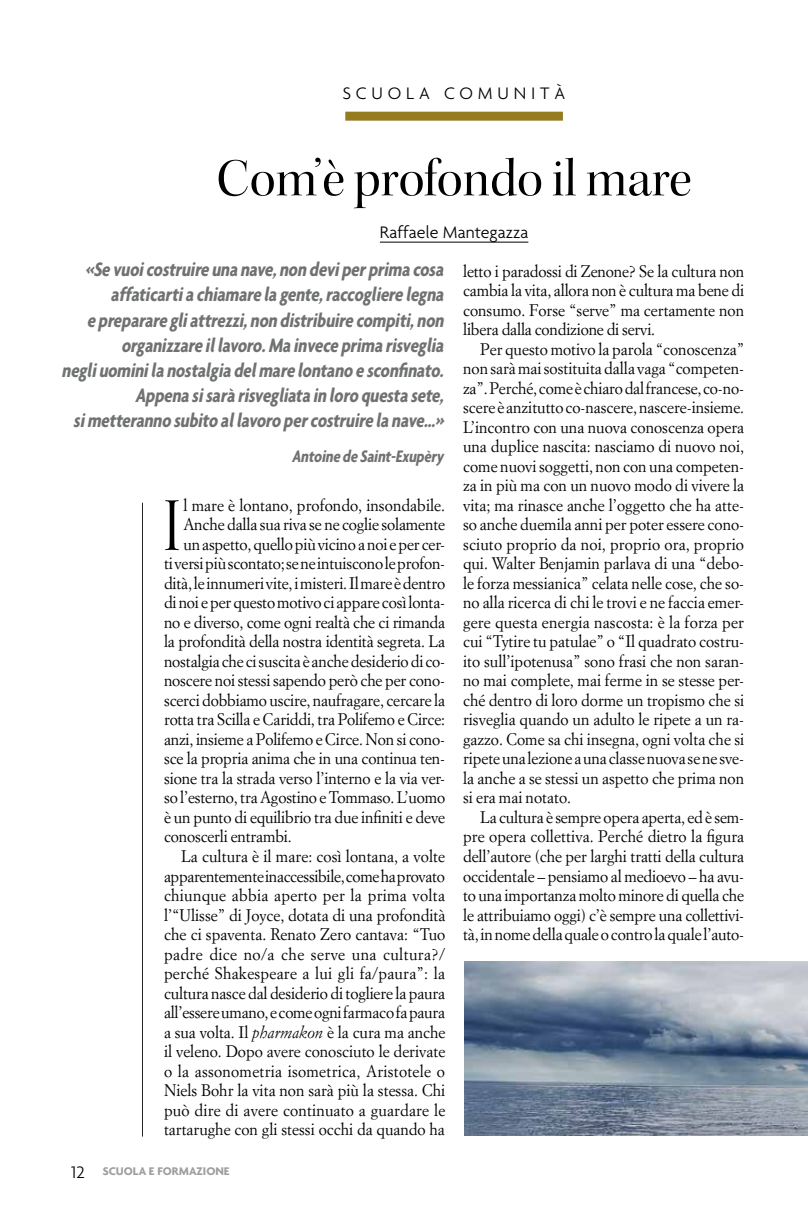
<style>
.page{position:relative;width:808px;height:1221px;background:#fff}
.page>*{position:absolute;margin:0;border:0;box-sizing:border-box;transform-origin:0 0}
.t1{font:77.1px "Kepler Std Disp";color:#000;scale:.7 1}
.t2{font:54px "Kepler Std Disp";color:#000}
.t3{font:italic 700 condensed 21px/25.2px "Agenda";color:#707172;text-align:right;scale:.96 1}
.t4{font:italic 700 condensed 18px "Agenda";color:#707172;scale:.96 1}
.t5{font:300 18px "Agenda";color:#000}
.t6{font:300 18px "Agenda";letter-spacing:.27em;color:#000}
.t7{font:16.5px/19.5px "Simoncini Garamond";letter-spacing:-.01em;color:#000;text-align:justify;scale:.95 1}
.t8{font:16.5px "Simoncini Garamond";letter-spacing:.015em;color:#000;scale:.95 1}
.t9{font:16.5px "Simoncini Garamond";letter-spacing:.01em;color:#000;scale:.95 1}
.t10{font:16.5px "Simoncini Garamond";letter-spacing:.025em;color:#000;scale:.95 1}
.t11{font:700 12px "Agenda";color:#9c9e9f}
.s1{font-style:italic}
.s2{font-weight:300;font-size:18px;color:#000}
</style>
<div class="page">
<hr style="left:380px;top:242px;width:148px;height:1px;background:#000">
<div style="left:345px;top:112px;width:218px;height:9px;background:#967c21"></div>
<hr style="left:142px;top:502px;width:1px;height:634px;background:#000">
<img style="left:465px;top:961px;width:343px;height:174px">
<p class="t6" style="left:343px;top:83px;width:224px">SCUOLA COMUNITÀ</p>
<h2 class="t2" style="left:216px;top:148px;width:477px">Com’è profondo il mare</h2>
<p class="t5" style="left:380px;top:221px;width:150px">Raffaele Mantegazza</p>
<p class="t3" style="left:62px;top:256px;width:404px">«Se vuoicostruire unanave,non deviperprimacosa affaticartiachiamare lagente,raccogliere legna<br>e preparare gliattrezzi,non distribuire compiti,non organizzare illavoro.Mainvece primarisveglia negliuominilanostalgiadelmare lontano e sconfinato.<br>Appenasisaràrisvegliatain loro questasete, simetteranno subito allavoro percostruire lanave...»</p>
<p class="t4" style="left:292px;top:445px;width:163px">Antoine de Saint-Exupèry</p>
<h1 class="t1" style="left:164px;top:482px;width:23px">I</h1>
<p class="t7" style="left:183px;top:495px;width:277px">l mare è lontano, profondo, insondabile.</p>
<p class="t7" style="left:183px;top:514px;width:277px">Anche dalla sua riva se ne coglie solamente</p>
<p class="t7" style="left:183px;top:534px;width:277px">un aspetto, quello più vicino a noi e per cer-</p>
<p class="t7" style="left:164px;top:553px;width:297px">ti versi più scontato; se ne intuiscono le profon-</p>
<p class="t7" style="left:164px;top:573px;width:297px">dità, le innumeri vite, i misteri. Il mare è dentro</p>
<p class="t7" style="left:164px;top:592px;width:297px">di noi e per questo motivo ci appare così lonta-</p>
<p class="t7" style="left:164px;top:612px;width:297px">no e diverso, come ogni realtà che ci rimanda</p>
<p class="t7" style="left:164px;top:631px;width:297px">la profondità della nostra identità segreta. La</p>
<p class="t7" style="left:164px;top:651px;width:297px">nostalgia che ci suscita è anche desiderio di co-</p>
<p class="t7" style="left:164px;top:670px;width:297px">noscere noi stessi sapendo però che per cono-</p>
<p class="t7" style="left:164px;top:690px;width:297px">scerci dobbiamo uscire, naufragare, cercare la</p>
<p class="t7" style="left:164px;top:709px;width:297px">rotta tra Scilla e Cariddi, tra Polifemo e Circe:</p>
<p class="t7" style="left:164px;top:729px;width:297px">anzi, insieme a Polifemo e Circe. Non si cono-</p>
<p class="t7" style="left:164px;top:748px;width:297px">sce la propria anima che in una continua ten-</p>
<p class="t7" style="left:164px;top:768px;width:297px">sione tra la strada verso l’interno e la via ver-</p>
<p class="t7" style="left:164px;top:787px;width:297px">so l’esterno, tra Agostino e Tommaso. L’uomo</p>
<p class="t7" style="left:164px;top:807px;width:297px">è un punto di equilibrio tra due infiniti e deve</p>
<p class="t7" style="left:164px;top:826px;width:136px">conoscerli entrambi.</p>
<p class="t7" style="left:181px;top:846px;width:279px">La cultura è il mare: così lontana, a volte</p>
<p class="t7" style="left:164px;top:865px;width:297px">apparentemente inaccessibile, come ha provato</p>
<p class="t8" style="left:164px;top:885px;width:297px">chiunque abbia aperto per la prima volta</p>
<p class="t7" style="left:164px;top:904px;width:298px">l’“Ulisse” di Joyce, dotata di una profondità</p>
<p class="t7" style="left:164px;top:924px;width:298px">che ci spaventa. Renato Zero cantava: “Tuo</p>
<p class="t10" style="left:164px;top:943px;width:297px">padre dice no/a che serve una cultura?/</p>
<p class="t8" style="left:164px;top:963px;width:297px">perché Shakespeare a lui gli fa/paura”: la</p>
<p class="t7" style="left:164px;top:982px;width:297px">cultura nasce dal desiderio di togliere la paura</p>
<p class="t7" style="left:164px;top:1002px;width:297px">all’essere umano, e come ogni farmaco fa paura</p>
<p class="t7" style="left:164px;top:1021px;width:298px">a sua volta. Il <span class="s1">pharmakon</span> è la cura ma anche</p>
<p class="t7" style="left:164px;top:1041px;width:298px">il veleno. Dopo avere conosciuto le derivate</p>
<p class="t8" style="left:164px;top:1060px;width:297px">o la assonometria isometrica, Aristotele o</p>
<p class="t7" style="left:164px;top:1080px;width:297px">Niels Bohr la vita non sarà più la stessa. Chi</p>
<p class="t9" style="left:164px;top:1099px;width:298px">può dire di avere continuato a guardare le</p>
<p class="t7" style="left:164px;top:1119px;width:297px">tartarughe con gli stessi occhi da quando ha</p>
<p class="t11" style="left:71px;top:1163px;width:160px"><span class="s2">12</span> SCUOLA E FORMAZIONE</p>
<p class="t7" style="left:463px;top:261px;width:297px">letto i paradossi di Zenone? Se la cultura non cambia la vita, allora non è cultura ma bene di consumo. Forse “serve” ma certamente non libera dalla condizione di servi.</p>
<p class="t7" style="left:463px;top:339px;width:297px;text-indent:17px">Per questo motivo la parola “conoscenza” non sarà mai sostituita dalla vaga “competen&shy;za”. Perché, come è chiaro dal francese, co-no&shy;scere è anzitutto co-nascere, nascere-insieme.<br>L’incontro con una nuova conoscenza opera una duplice nascita: nasciamo di nuovo noi, come nuovi soggetti, non con una competen&shy;za in più ma con un nuovo modo di vivere la vita; ma rinasce anche l’oggetto che ha atte&shy;so anche duemila anni per poter essere cono&shy;sciuto proprio da noi, proprio ora, proprio qui. Walter Benjamin parlava di una “debo&shy;le forza messianica” celata nelle cose, che so&shy;no alla ricerca di chi le trovi e ne faccia emer&shy;gere questa energia nascosta: è la forza per cui “Tytire tu patulae” o “Il quadrato costru&shy;ito sull’ipotenusa” sono frasi che non saran&shy;no mai complete, mai ferme in se stesse per&shy;ché dentro di loro dorme un tropismo che si risveglia quando un adulto le ripete a un ra&shy;gazzo. Come sa chi insegna, ogni volta che si ripete una lezione a una classe nuova se ne sve&shy;la anche a se stessi un aspetto che prima non si era mai notato.</p>
<p class="t7" style="left:463px;top:807px;width:297px;text-indent:17px">La cultura è sempre opera aperta, ed è sem&shy;pre opera collettiva. Perché dietro la figura dell’autore (che per larghi tratti della cultura occidentale – pensiamo al medioevo – ha avu&shy;to una importanza molto minore di quella che le attribuiamo oggi) c’è sempre una collettivi&shy;tà, in nome della quale o contro la quale l’auto-</p>
</div>
